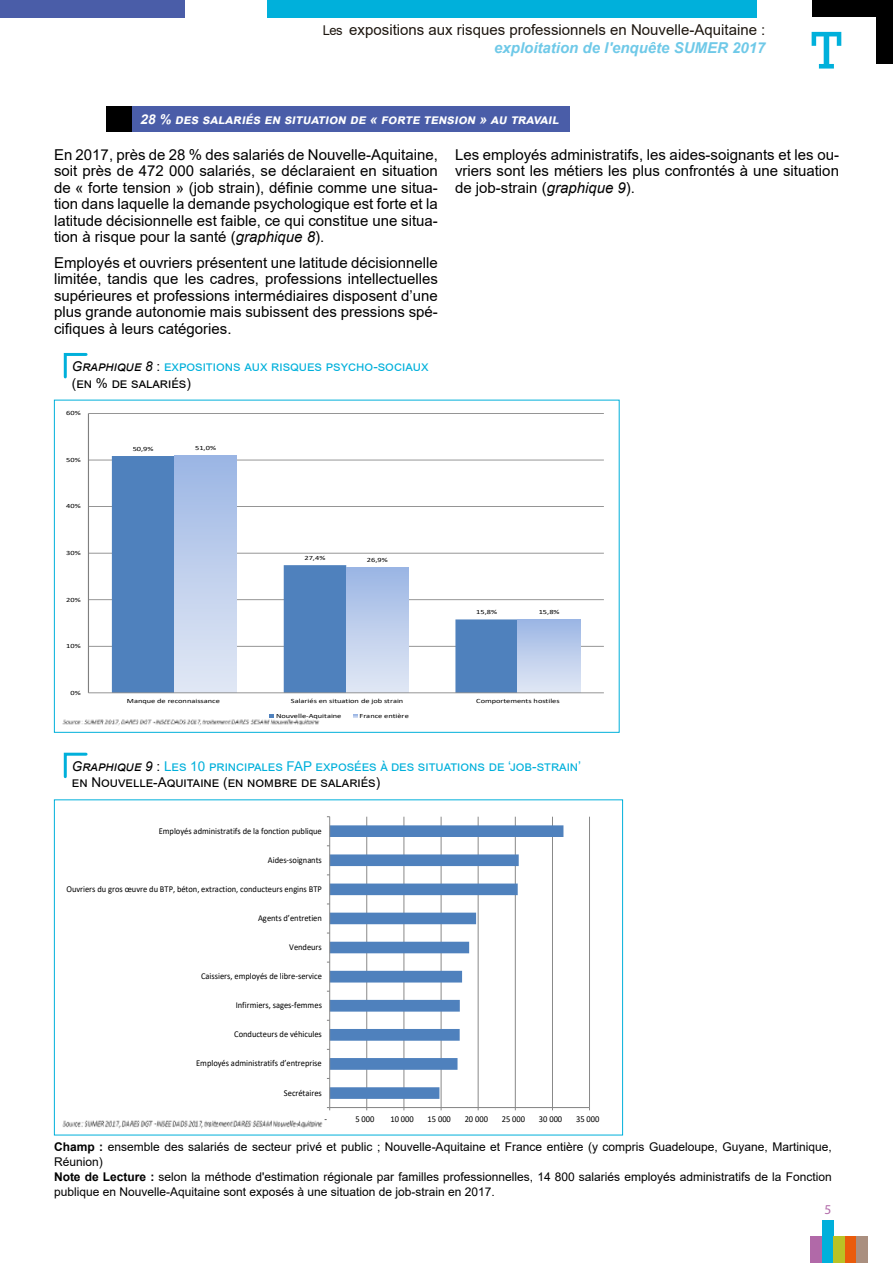
<style>
.page{position:relative;width:893px;height:1263px;background:#fff}
.page>*{position:absolute;margin:0;border:0;box-sizing:border-box;transform-origin:0 0}
.t1{font:15px/16.5px "Arial";color:#000;text-align:justify}
.t2{font:15px/18px "Arial";color:#1d160f;text-align:right}
.t3{font:13.5px/16.5px "Arial";color:#00b0db}
.t4{font:italic 700 13.5px "Arial";color:#fff}
.t5{font:13.5px "Myriad Pro";color:#b169a8}
.t6{font:12px/15px "Arial";color:#000}
.t7{font:9px "Calibri";letter-spacing:-.005em;color:#000;scale:.95 1}
.t8{font:6.45px "Calibri";letter-spacing:-.005em;color:#000;scale:1.31 1}
.s1{font-size:13.5px}
.s2{font-weight:700;font-style:italic;color:#6fc9e8}
.s3{font-style:italic}
.s4{font-style:italic;color:#000}
.s5{color:#000}
.s6{font-weight:700}
</style>
<div class="page">
<div style="left:268px;top:0;width:489px;height:17px;background:#00b0db"></div>
<div style="left:0;top:0;width:185px;height:17px;background:#4a5da8"></div>
<div style="left:812px;top:0;width:81px;height:64px;background:#000"></div>
<div style="left:765px;top:17px;width:111px;height:64px;background:#fff"></div>
<div style="left:106px;top:106px;width:26px;height:26px;background:#000"></div>
<div style="left:132px;top:106px;width:438px;height:26px;background:#4a5da8"></div>
<hr style="left:88px;top:646px;width:516px;height:1px;background:#868686">
<hr style="left:88px;top:599px;width:516px;height:1px;background:#868686">
<hr style="left:88px;top:553px;width:516px;height:1px;background:#868686">
<hr style="left:88px;top:506px;width:516px;height:1px;background:#868686">
<hr style="left:88px;top:460px;width:516px;height:1px;background:#868686">
<hr style="left:88px;top:413px;width:516px;height:1px;background:#868686">
<svg style="left:112px;top:456px;width:406px;height:236px"></svg>
<div style="left:174px;top:455px;width:63px;height:238px;background:linear-gradient(to bottom,#9cb6e4,#e2e9f5)"></div>
<div style="left:346px;top:568px;width:63px;height:125px;background:linear-gradient(to bottom,#9cb6e4,#e2e9f5)"></div>
<div style="left:518px;top:619px;width:62px;height:74px;background:linear-gradient(to bottom,#9cb6e4,#e1e8f5)"></div>
<hr style="left:88px;top:413px;width:1px;height:280px;background:#7f7f7f">
<hr style="left:88px;top:692px;width:516px;height:1px;background:#868686">
<svg style="left:270px;top:714px;width:4px;height:3px"></svg>
<svg style="left:353px;top:714px;width:5px;height:4px"></svg>
<img style="left:62px;top:717px;width:258px;height:9px">
<svg style="left:63px;top:352px;width:25px;height:27px"></svg>
<hr style="left:366px;top:817px;width:1px;height:290px;background:#868686">
<hr style="left:404px;top:817px;width:1px;height:290px;background:#868686">
<hr style="left:441px;top:817px;width:1px;height:290px;background:#868686">
<hr style="left:478px;top:817px;width:1px;height:290px;background:#868686">
<hr style="left:515px;top:817px;width:1px;height:290px;background:#868686">
<hr style="left:552px;top:817px;width:1px;height:290px;background:#868686">
<hr style="left:589px;top:817px;width:1px;height:290px;background:#868686">
<svg style="left:330px;top:825px;width:233px;height:274px"></svg>
<hr style="left:330px;top:1107px;width:259px;height:1px;background:#868686">
<hr style="left:329px;top:817px;width:1px;height:290px;background:#868686">
<img style="left:62px;top:1120px;width:261px;height:9px">
<svg style="left:63px;top:752px;width:25px;height:27px"></svg>
<div style="left:845px;top:1237px;width:11px;height:26px;background:#ea5b0b"></div>
<div style="left:822px;top:1220px;width:11px;height:43px;background:#00b0db"></div>
<div style="left:810px;top:1237px;width:12px;height:26px;background:#b169a8"></div>
<div style="left:856px;top:1237px;width:12px;height:26px;background:#aa8f7f"></div>
<div style="left:833px;top:1237px;width:12px;height:26px;background:#bac225"></div>
<p class="t2" style="left:323px;top:21px;width:444px"><span class="s1">Les</span> expositions aux risques professionnels en Nouvelle-Aquitaine : <span class="s2">exploitation de l'enquête SUMER 2017</span></p>
<p class="t4" style="left:140px;top:110px;width:423px">28 % des salariés en situation de « forte tension » au travail</p>
<p class="t1" style="left:54px;top:146px;width:385px">En 2017, près de 28 % des salariés de Nouvelle-Aquitaine, soit près de 472 000 salariés, se déclaraient en situation de « forte tension » (job strain), définie comme une situa&shy;tion dans laquelle la demande psychologique est forte et la latitude décisionnelle est faible, ce qui constitue une situa&shy;tion à risque pour la santé (<span class="s3">graphique 8</span>).</p>
<p class="t1" style="left:54px;top:254px;width:385px">Employés et ouvriers présentent une latitude décisionnelle limitée, tandis que les cadres, professions intellectuelles supérieures et professions intermédiaires disposent d’une plus grande autonomie mais subissent des pressions spé&shy;cifiques à leurs catégories.</p>
<p class="t3" style="left:72px;top:358px;width:357px"><span class="s4">Graphique 8</span> <span class="s5">:</span> expositions aux risques psycho-sociaux <span class="s5">(en % de salariés)</span></p>
<p class="t8" style="left:66px;top:409px;width:13px">60%</p>
<p class="t8" style="left:66px;top:455px;width:13px">50%</p>
<p class="t8" style="left:66px;top:502px;width:13px">40%</p>
<p class="t8" style="left:66px;top:548px;width:13px">30%</p>
<p class="t8" style="left:66px;top:595px;width:13px">20%</p>
<p class="t8" style="left:66px;top:641px;width:13px">10%</p>
<p class="t8" style="left:71px;top:688px;width:9px">0%</p>
<p class="t8" style="left:133px;top:444px;width:17px">50,9%</p>
<p class="t8" style="left:195px;top:443px;width:17px">51,0%</p>
<p class="t8" style="left:304px;top:553px;width:17px">27,4%</p>
<p class="t8" style="left:367px;top:556px;width:17px">26,9%</p>
<p class="t1" style="left:455px;top:146px;width:385px">Les employés administratifs, les aides-soignants et les ou&shy;vriers sont les métiers les plus confrontés à une situation de job-strain (<span class="s3">graphique 9</span>).</p>
<p class="t8" style="left:476px;top:607px;width:17px">15,8%</p>
<p class="t8" style="left:539px;top:607px;width:17px">15,8%</p>
<p class="t8" style="left:127px;top:696px;width:73px">Manque de reconnaissance</p>
<p class="t8" style="left:291px;top:696px;width:87px">Salariés en situation de job strain</p>
<p class="t8" style="left:476px;top:696px;width:65px">Comportements hostiles</p>
<p class="t8" style="left:276px;top:711px;width:51px">Nouvelle-Aquitaine</p>
<p class="t8" style="left:360px;top:711px;width:39px">France entière</p>
<p class="t3" style="left:72px;top:758px;width:511px"><span class="s4">Graphique 9</span> <span class="s5">:</span> Les 10 principales FAP exposées à des situations de ‘job-strain’ <span class="s5">en Nouvelle-Aquitaine (en nombre de salariés)</span></p>
<p class="t7" style="left:159px;top:824px;width:173px">Employés administratifs de la fonction publique</p>
<p class="t7" style="left:268px;top:853px;width:58px">Aides-soignants</p>
<p class="t7" style="left:66px;top:883px;width:270px">Ouvriers du gros œuvre du BTP, béton, extraction, conducteurs engins BTP</p>
<p class="t7" style="left:258px;top:912px;width:69px">Agents d’entretien</p>
<p class="t7" style="left:289px;top:941px;width:36px">Vendeurs</p>
<p class="t7" style="left:201px;top:970px;width:129px">Caissiers, employés de libre-service</p>
<p class="t7" style="left:236px;top:999px;width:92px">Infirmiers, sages-femmes</p>
<p class="t7" style="left:234px;top:1028px;width:94px">Conducteurs de véhicules</p>
<p class="t7" style="left:196px;top:1057px;width:134px">Employés administratifs d’entreprise</p>
<p class="t7" style="left:284px;top:1086px;width:41px">Secrétaires</p>
<p class="t7" style="left:325px;top:1112px;width:4px">-</p>
<p class="t7" style="left:355px;top:1112px;width:22px">5 000</p>
<p class="t7" style="left:390px;top:1112px;width:26px">10 000</p>
<p class="t7" style="left:428px;top:1112px;width:26px">15 000</p>
<p class="t7" style="left:465px;top:1112px;width:26px">20 000</p>
<p class="t7" style="left:502px;top:1112px;width:26px">25 000</p>
<p class="t7" style="left:539px;top:1112px;width:26px">30 000</p>
<p class="t7" style="left:576px;top:1112px;width:26px">35 000</p>
<p class="t6" style="left:54px;top:1139px;width:779px"><span class="s6">Champ :</span> ensemble des salariés de secteur privé et public ; Nouvelle-Aquitaine et France entière (y compris Guadeloupe, Guyane, Martinique, Réunion)<br><span class="s6">Note de Lecture :</span> selon la méthode d'estimation régionale par familles professionnelles, 14 800 salariés employés administratifs de la Fonction publique en Nouvelle-Aquitaine sont exposés à une situation de job-strain en 2017.</p>
<p class="t5" style="left:824px;top:1201px;width:8px">5</p>
</div>
